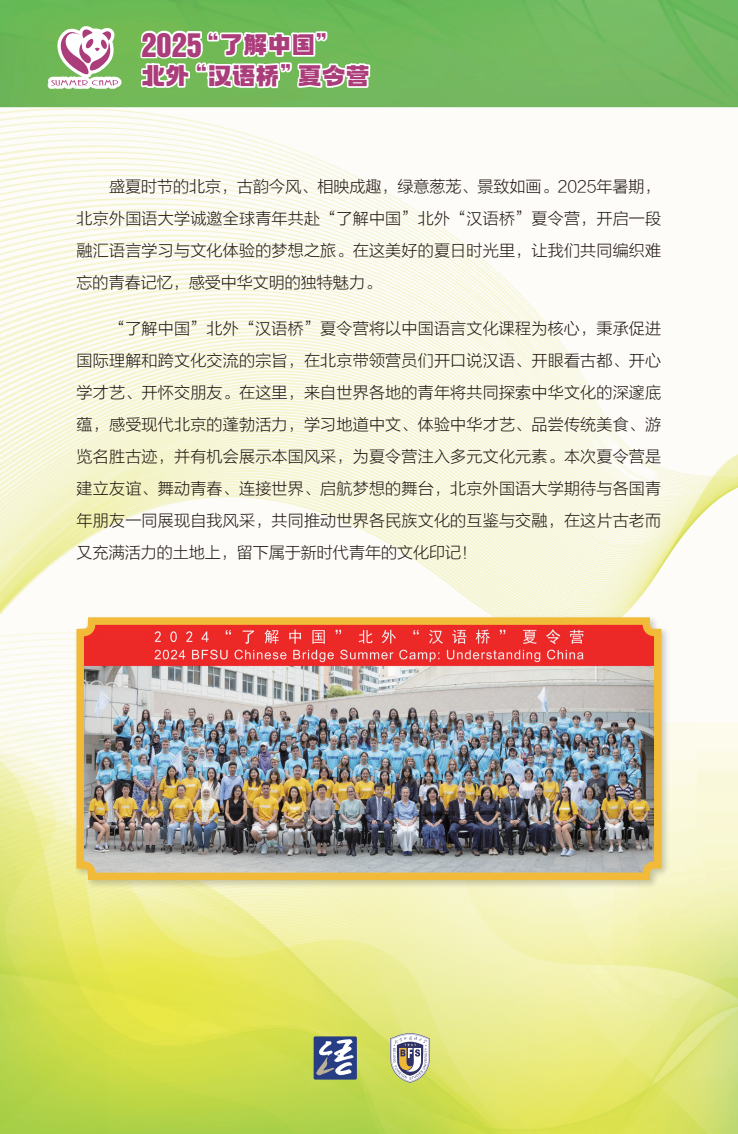
<style>
.page{position:relative;width:738px;height:1134px;background:#fff}
.page>*{position:absolute;margin:0;border:0;box-sizing:border-box;transform-origin:0 0}
.t1{font:30.1px "Helvetica Inserat LT Pro";color:#ab3d7a}
.t2{font:24.5px/31px "zihunjiankehei trial";letter-spacing:-.025em;color:#ab3d7a}
.t3{font:16px/32px "FZLTXHK GBK1 0";letter-spacing:.015em;color:#221713;text-align:justify}
</style>
<div class="page">
<img style="left:0;top:0;width:737px;height:1134px">
<div style="left:313px;top:1036px;width:43px;height:43px;background:#283e84;border-radius:2px"></div>
<svg style="left:316px;top:1039px;width:37px;height:36px"></svg>
<svg style="left:390px;top:1033px;width:39px;height:50px"></svg>
<svg style="left:26px;top:0;width:346px;height:96px"></svg>
<img style="left:70px;top:611px;width:602px;height:281px">
<div style="left:76px;top:617px;width:585px;height:263px;border:15px solid #f1bb39;border-radius:11px"></div>
<img style="left:84px;top:625px;width:569px;height:248px">
<h1 class="t1" style="left:141px;top:27px;width:62px">2025</h1>
<h2 class="t2" style="left:141px;top:26px;width:230px;text-indent:54px">“了解中国”<br>北外“汉语桥”夏令营</h2>
<p class="t3" style="left:77px;top:171px;width:585px;text-indent:32px">盛夏时节的北京，古韵今风、相映成趣，绿意葱茏、景致如画。2025年暑期，北京外国语大学诚邀全球青年共赴“了解中国”北外“汉语桥”夏令营，开启一段融汇语言学习与文化体验的梦想之旅。在这美好的夏日时光里，让我们共同编织难忘的青春记忆，感受中华文明的独特魅力。</p>
<p class="t3" style="left:77px;top:313px;width:585px;text-indent:32px">“了解中国”北外“汉语桥”夏令营将以中国语言文化课程为核心，秉承促进国际理解和跨文化交流的宗旨，在北京带领营员们开口说汉语、开眼看古都、开心学才艺、开怀交朋友。在这里，来自世界各地的青年将共同探索中华文化的深邃底蕴，感受现代北京的蓬勃活力，学习地道中文、体验中华才艺、品尝传统美食、游览名胜古迹，并有机会展示本国风采，为夏令营注入多元文化元素。本次夏令营是建立友谊、舞动青春、连接世界、启航梦想的舞台，北京外国语大学期待与各国青年朋友一同展现自我风采，共同推动世界各民族文化的互鉴与交融，在这片古老而又充满活力的土地上，留下属于新时代青年的文化印记！</p>
</div>
